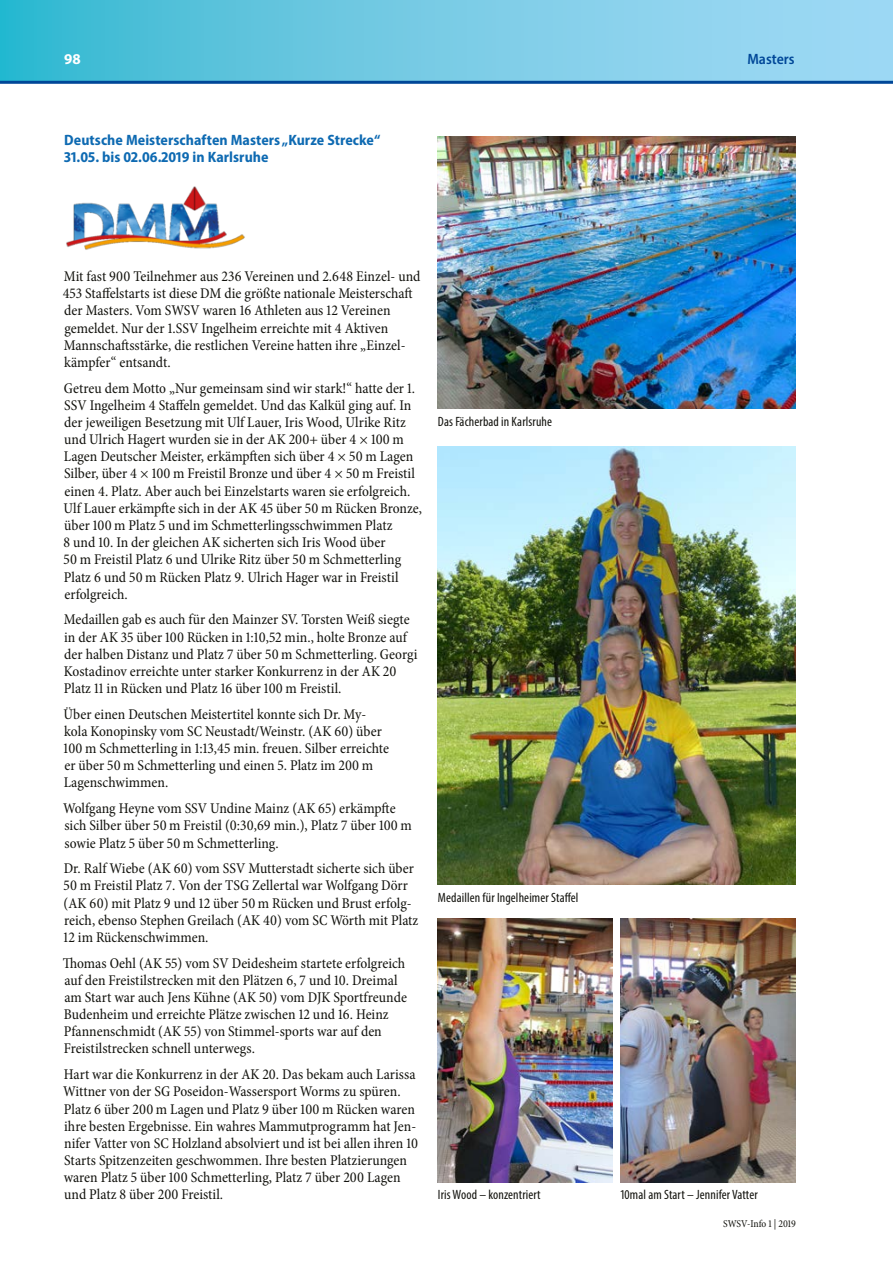
<style>
.page{position:relative;width:893px;height:1263px;background:#fff}
.page>*{position:absolute;margin:0;border:0;box-sizing:border-box;transform-origin:0 0}
.t1{font:condensed 15px/17.2px "Minion Pro";letter-spacing:.005em;color:#12120d}
.t2{font:700 semi-condensed 15px/17.2px "Myriad Pro";letter-spacing:.005em;color:#0e6ab2}
.t3{font:600 semi-condensed 15px "Myriad Pro";color:#004798}
.t4{font:700 15px "Myriad Pro";color:#fff}
.t5{font:condensed 13.5px "Myriad Pro";letter-spacing:.01em;color:#12120d}
.t6{font:condensed 10.5px "Minion Pro";letter-spacing:-.005em;color:#12120d}
</style>
<div class="page">
<img style="left:66px;top:186px;width:179px;height:64px">
<img style="left:438px;top:918px;width:174px;height:264px">
<img style="left:621px;top:918px;width:174px;height:264px">
<img style="left:438px;top:447px;width:357px;height:437px">
<img style="left:438px;top:136px;width:357px;height:272px">
<svg style="left:0;top:0;width:893px;height:81px;background:#71cae4"></svg>
<hr style="left:0;top:81px;width:893px;height:3px;background:#004798">
<p class="t4" style="left:64px;top:49px;width:18px">98</p>
<p class="t3" style="left:747px;top:49px;width:49px">Masters</p>
<p class="t2" style="left:64px;top:130px;width:318px">Deutsche Meisterschaften Masters „Kurze Strecke“<br>31.05. bis 02.06.2019 in Karlsruhe</p>
<p class="t1" style="left:63px;top:268px;width:359px">Mit fast 900 Teilnehmer aus 236 Vereinen und 2.648 Einzel- und 453 Staffelstarts ist diese DM die größte nationale Meisterschaft der Masters. Vom SWSV waren 16 Athleten aus 12 Vereinen gemeldet. Nur der 1.SSV Ingelheim erreichte mit 4 Aktiven Mannschaftsstärke, die restlichen Vereine hatten ihre „Einzel&shy;kämpfer“ entsandt.</p>
<p class="t1" style="left:64px;top:379px;width:360px">Getreu dem Motto „Nur gemeinsam sind wir stark!“ hatte der 1.<br>SSV Ingelheim 4 Staffeln gemeldet. Und das Kalkül ging auf. In der jeweiligen Besetzung mit Ulf Lauer, Iris Wood, Ulrike Ritz und Ulrich Hagert wurden sie in der AK 200+ über 4 × 100 m Lagen Deutscher Meister, erkämpften sich über 4 × 50 m Lagen Silber, über 4 × 100 m Freistil Bronze und über 4 × 50 m Freistil einen 4. Platz. Aber auch bei Einzelstarts waren sie erfolgreich.<br>Ulf Lauer erkämpfte sich in der AK 45 über 50 m Rücken Bronze, über 100 m Platz 5 und im Schmetterlingsschwimmen Platz<br>8 und 10. In der gleichen AK sicherten sich Iris Wood über<br>50 m Freistil Platz 6 und Ulrike Ritz über 50 m Schmetterling Platz 6 und 50 m Rücken Platz 9. Ulrich Hager war in Freistil erfolgreich.</p>
<p class="t1" style="left:64px;top:611px;width:355px">Medaillen gab es auch für den Mainzer SV. Torsten Weiß siegte in der AK 35 über 100 Rücken in 1:10,52 min., holte Bronze auf der halben Distanz und Platz 7 über 50 m Schmetterling. Georgi Kostadinov erreichte unter starker Konkurrenz in der AK 20<br>Platz 11 in Rücken und Platz 16 über 100 m Freistil.</p>
<p class="t1" style="left:64px;top:706px;width:327px">Über einen Deutschen Meistertitel konnte sich Dr. My&shy;kola Konopinsky vom SC Neustadt/Weinstr. (AK 60) über 100 m Schmetterling in 1:13,45 min. freuen. Silber erreichte er über 50 m Schmetterling und einen 5. Platz im 200 m Lagenschwimmen.</p>
<p class="t1" style="left:63px;top:800px;width:350px">Wolfgang Heyne vom SSV Undine Mainz (AK 65) erkämpfte sich Silber über 50 m Freistil (0:30,69 min.), Platz 7 über 100 m sowie Platz 5 über 50 m Schmetterling.</p>
<p class="t1" style="left:64px;top:860px;width:356px">Dr. Ralf Wiebe (AK 60) vom SSV Mutterstadt sicherte sich über 50 m Freistil Platz 7. Von der TSG Zellertal war Wolfgang Dörr (AK 60) mit Platz 9 und 12 über 50 m Rücken und Brust erfolg&shy;reich, ebenso Stephen Greilach (AK 40) vom SC Wörth mit Platz 12 im Rückenschwimmen.</p>
<p class="t1" style="left:63px;top:954px;width:346px">Thomas Oehl (AK 55) vom SV Deidesheim startete erfolgreich auf den Freistilstrecken mit den Plätzen 6, 7 und 10. Dreimal am Start war auch Jens Kühne (AK 50) vom DJK Sportfreunde Budenheim und erreichte Plätze zwischen 12 und 16. Heinz Pfannenschmidt (AK 55) von Stimmel-sports war auf den Freistilstrecken schnell unterwegs.</p>
<p class="t1" style="left:63px;top:1066px;width:356px">Hart war die Konkurrenz in der AK 20. Das bekam auch Larissa Wittner von der SG Poseidon-Wassersport Worms zu spüren.<br>Platz 6 über 200 m Lagen und Platz 9 über 100 m Rücken waren ihre besten Ergebnisse. Ein wahres Mammutprogramm hat Jen&shy;nifer Vatter von SC Holzland absolviert und ist bei allen ihren 10<br>Starts Spitzenzeiten geschwommen. Ihre besten Platzierungen waren Platz 5 über 100 Schmetterling, Platz 7 über 200 Lagen und Platz 8 über 200 Freistil.</p>
<p class="t5" style="left:438px;top:413px;width:116px">Das Fächerbad in Karlsruhe</p>
<p class="t5" style="left:438px;top:889px;width:142px">Medaillen für Ingelheimer Staffel</p>
<p class="t5" style="left:438px;top:1186px;width:104px">Iris Wood – konzentriert</p>
<p class="t5" style="left:621px;top:1186px;width:138px">10mal am Start – Jennifer Vatter</p>
<p class="t6" style="left:723px;top:1217px;width:74px">SWSV-Info 1 | 2019</p>
</div>
